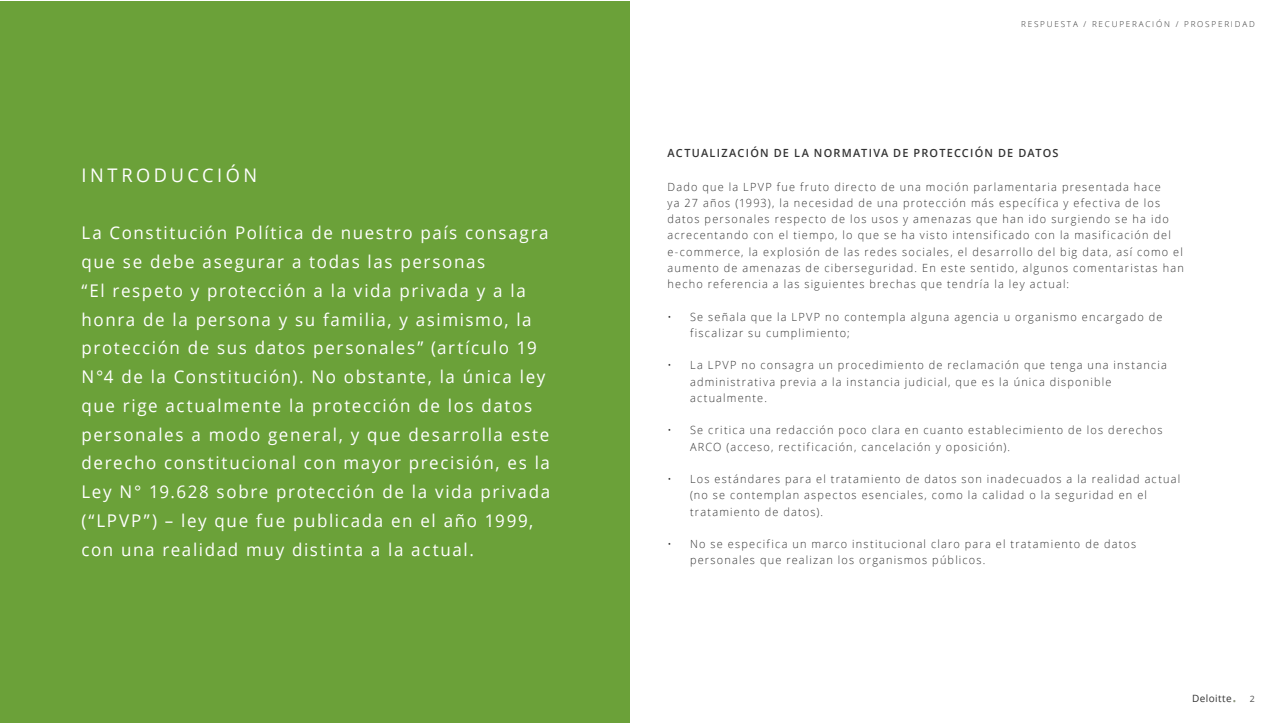
<style>
.page{position:relative;width:1276px;height:723px;background:#fff}
.page>*{position:absolute;margin:0;border:0;box-sizing:border-box;transform-origin:0 0}
.t1{font:18.75px "Open Sans";letter-spacing:.195em;color:#fff}
.t2{font:17.5px/28.8px "Open Sans";letter-spacing:.095em;color:#fff}
.t3{font:300 11.25px/16.2px "Open Sans";letter-spacing:.11em;color:#333}
.t4{font:600 11.25px "Open Sans";letter-spacing:.11em;color:#333}
.t5{font:10px "Open Sans";letter-spacing:.04em;color:#333}
.t6{font:8.75px "Open Sans";color:#4d4d4d}
.t7{font:300 8.12px "Open Sans";letter-spacing:.22em;color:#333}
.s1{font-size:17.5px;color:#8e9883}
</style>
<div class="page">
<div style="left:1px;top:1px;width:629px;height:721px;background:#6ba139"></div>
<h1 class="t1" style="left:81px;top:162px;width:177px">INTRODUCCIÓN</h1>
<p class="t2" style="left:81px;top:218px;width:470px">La Constitución Política de nuestro país consagra que se debe asegurar a todas las personas<br>“El respeto y protección a la vida privada y a la honra de la persona y su familia, y asimismo, la protección de sus datos personales” (artículo 19<br>N°4 de la Constitución). No obstante, la única ley que rige actualmente la protección de los datos personales a modo general, y que desarrolla este derecho constitucional con mayor precisión, es la Ley N° 19.628 sobre protección de la vida privada (“LPVP”) – ley que fue publicada en el año 1999, con una realidad muy distinta a la actual.</p>
<p class="t7" style="left:1021px;top:19px;width:235px">RESPUESTA / RECUPERACIÓN / PROSPERIDAD</p>
<p class="t4" style="left:667px;top:145px;width:392px">ACTUALIZACIÓN DE LA NORMATIVA DE PROTECCIÓN DE DATOS</p>
<p class="t3" style="left:667px;top:178px;width:518px">Dado que la LPVP fue fruto directo de una moción parlamentaria presentada hace<br>ya 27 años (1993), la necesidad de una protección más específica y efectiva de los datos personales respecto de los usos y amenazas que han ido surgiendo se ha ido acrecentando con el tiempo, lo que se ha visto intensificado con la masificación del e-commerce, la explosión de las redes sociales, el desarrollo del big data, así como el aumento de amenazas de ciberseguridad. En este sentido, algunos comentaristas han hecho referencia a las siguientes brechas que tendría la ley actual:</p>
<p class="t3" style="left:690px;top:308px;width:474px;text-indent:-23px">• Se señala que la LPVP no contempla alguna agencia u organismo encargado de fiscalizar su cumplimiento;</p>
<p class="t3" style="left:690px;top:357px;width:478px;text-indent:-22px">• La LPVP no consagra un procedimiento de reclamación que tenga una instancia administrativa previa a la instancia judicial, que es la única disponible actualmente.</p>
<p class="t3" style="left:690px;top:422px;width:474px;text-indent:-23px">• Se critica una redacción poco clara en cuanto establecimiento de los derechos<br>ARCO (acceso, rectificación, cancelación y oposición).</p>
<p class="t3" style="left:690px;top:471px;width:492px;text-indent:-22px">• Los estándares para el tratamiento de datos son inadecuados a la realidad actual (no se contemplan aspectos esenciales, como la calidad o la seguridad en el tratamiento de datos).</p>
<p class="t3" style="left:690px;top:536px;width:447px;text-indent:-22px">• No se especifica un marco institucional claro para el tratamiento de datos personales que realizan los organismos públicos.</p>
<p class="t5" style="left:1192px;top:691px;width:46px">Deloitte<span class="s1">.</span></p>
<p class="t6" style="left:1249px;top:692px;width:7px">2</p>
</div>
